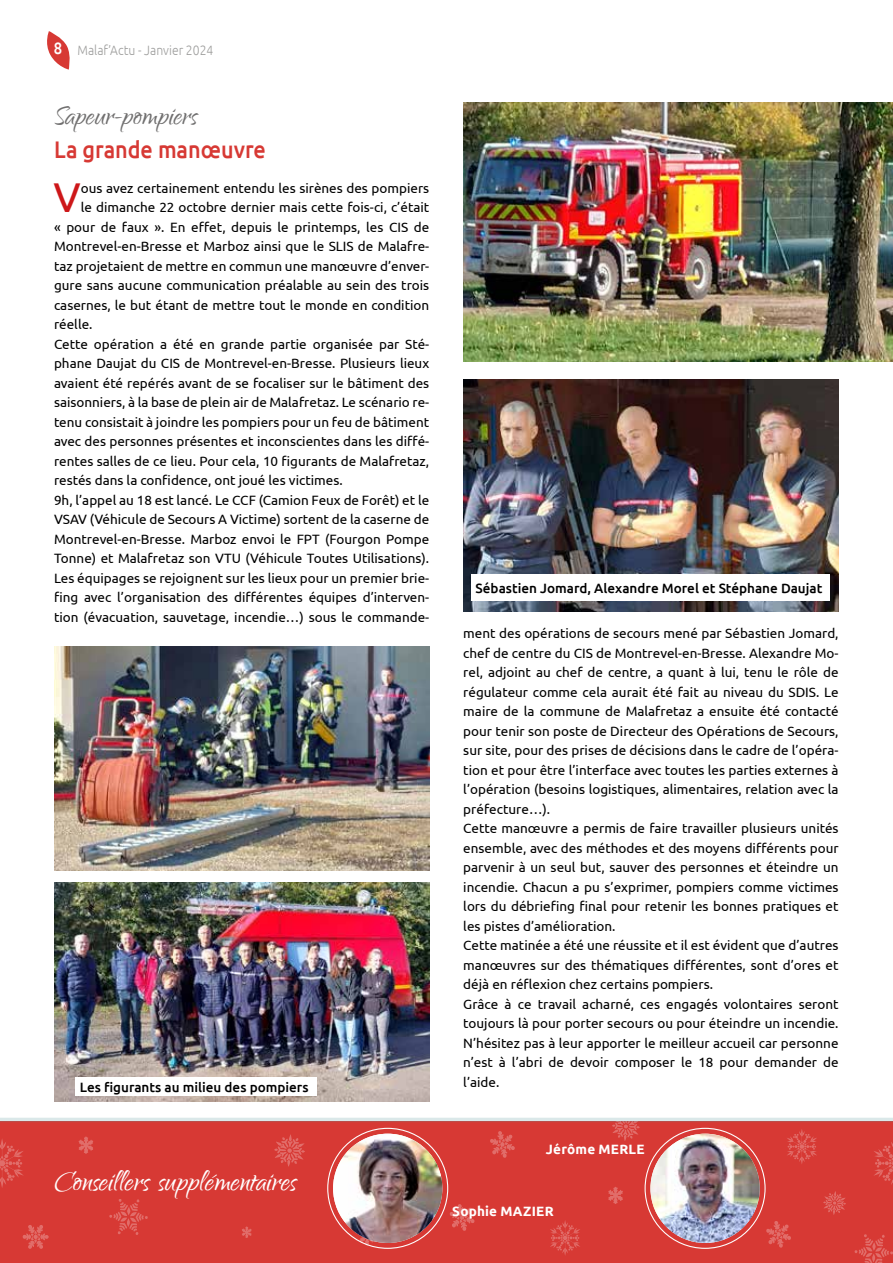
<style>
.page{position:relative;width:893px;height:1263px;background:#fff}
.page>*{position:absolute;margin:0;border:0;box-sizing:border-box;transform-origin:0 0}
.t1{font:41.7px "Ubuntu";color:#cd1719}
.t2{font:36px "Qwigley";letter-spacing:-.005em;color:#fff}
.t3{font:34.5px "Qwigley";color:#706f6f}
.t4{font:500 24px "Ubuntu";letter-spacing:-.005em;color:#d73934;scale:.9 1}
.t5{font:13.5px/19.5px "Ubuntu";color:#000}
.t6{font:500 13.5px "Ubuntu";color:#000}
.t7{font:300 13.5px "Ubuntu";color:#9d9d9c;scale:.9 1}
.t8{font:700 13.5px "Ubuntu";letter-spacing:.015em;color:#fff}
.s1{font-weight:500;font-size:16.5px;color:#fff}
</style>
<div class="page">
<svg style="left:47px;top:31px;width:23px;height:39px"></svg>
<div style="left:0;top:1121px;width:893px;height:142px;background:#d73934"></div>
<svg style="left:874px;top:1142px;width:18px;height:43px"></svg>
<svg style="left:0;top:1139px;width:23px;height:49px"></svg>
<svg style="left:787px;top:1129px;width:30px;height:35px"></svg>
<svg style="left:550px;top:1220px;width:30px;height:35px"></svg>
<svg style="left:274px;top:1134px;width:31px;height:33px"></svg>
<svg style="left:823px;top:1191px;width:23px;height:24px"></svg>
<svg style="left:612px;top:1124px;width:28px;height:17px"></svg>
<svg style="left:109px;top:1199px;width:39px;height:36px"></svg>
<svg style="left:450px;top:1204px;width:25px;height:27px"></svg>
<svg style="left:490px;top:1131px;width:25px;height:27px"></svg>
<svg style="left:766px;top:1221px;width:25px;height:27px"></svg>
<svg style="left:360px;top:1236px;width:15px;height:10px"></svg>
<svg style="left:608px;top:1187px;width:15px;height:17px"></svg>
<svg style="left:22px;top:1225px;width:27px;height:24px"></svg>
<svg style="left:78px;top:1136px;width:15px;height:18px"></svg>
<svg style="left:854px;top:1234px;width:39px;height:29px"></svg>
<svg style="left:242px;top:1226px;width:10px;height:12px"></svg>
<svg style="left:0;top:1042px;width:892px;height:82px"></svg>
<img style="left:333px;top:1134px;width:109px;height:109px;border-radius:55px">
<img style="left:650px;top:1134px;width:110px;height:109px;border-radius:55px">
<hr style="left:892px;top:1031px;width:1px;height:169px;background:#fff">
<img style="left:463px;top:102px;width:430px;height:259px">
<img style="left:54px;top:883px;width:375px;height:219px">
<img style="left:54px;top:647px;width:375px;height:223px">
<img style="left:463px;top:379px;width:376px;height:232px">
<div style="left:76px;top:1077px;width:241px;height:19px;background:#fff"></div>
<div style="left:471px;top:574px;width:359px;height:27px;background:#fff"></div>
<p class="t7" style="left:54px;top:42px;width:179px"><span class="s1">8</span> Malaf’Actu - Janvier 2024</p>
<h3 class="t3" style="left:54px;top:98px;width:145px">Sapeur-pompiers</h3>
<h3 class="t4" style="left:54px;top:134px;width:237px">La grande manœuvre</h3>
<h1 class="t1" style="left:54px;top:172px;width:29px">V</h1>
<p class="t5" style="left:81px;top:178px;width:350px">ous avez certainement entendu les sirènes des pompiers</p>
<p class="t5" style="left:81px;top:197px;width:350px">le dimanche 22 octobre dernier mais cette fois-ci, c’était</p>
<p class="t5" style="left:54px;top:217px;width:377px">« pour de faux ». En effet, depuis le printemps, les CIS de</p>
<p class="t5" style="left:54px;top:236px;width:377px">Montrevel-en-Bresse et Marboz ainsi que le SLIS de Malafre-</p>
<p class="t5" style="left:54px;top:256px;width:377px">taz projetaient de mettre en commun une manœuvre d’enver-</p>
<p class="t5" style="left:54px;top:275px;width:377px">gure sans aucune communication préalable au sein des trois</p>
<p class="t5" style="left:54px;top:295px;width:377px">casernes, le but étant de mettre tout le monde en condition</p>
<p class="t5" style="left:54px;top:314px;width:40px">réelle.</p>
<p class="t5" style="left:54px;top:334px;width:377px">Cette opération a été en grande partie organisée par Sté-</p>
<p class="t5" style="left:54px;top:353px;width:377px">phane Daujat du CIS de Montrevel-en-Bresse. Plusieurs lieux</p>
<p class="t5" style="left:54px;top:373px;width:377px">avaient été repérés avant de se focaliser sur le bâtiment des</p>
<p class="t5" style="left:54px;top:392px;width:377px">saisonniers, à la base de plein air de Malafretaz. Le scénario re-</p>
<p class="t5" style="left:54px;top:412px;width:377px">tenu consistait à joindre les pompiers pour un feu de bâtiment</p>
<p class="t5" style="left:54px;top:431px;width:377px">avec des personnes présentes et inconscientes dans les diffé-</p>
<p class="t5" style="left:54px;top:451px;width:377px">rentes salles de ce lieu. Pour cela, 10 figurants de Malafretaz,</p>
<p class="t5" style="left:54px;top:470px;width:290px">restés dans la confidence, ont joué les victimes.</p>
<p class="t5" style="left:54px;top:490px;width:377px">9h, l’appel au 18 est lancé. Le CCF (Camion Feux de Forêt) et le</p>
<p class="t5" style="left:54px;top:509px;width:377px">VSAV (Véhicule de Secours A Victime) sortent de la caserne de</p>
<p class="t5" style="left:54px;top:529px;width:377px">Montrevel-en-Bresse. Marboz envoi le FPT (Fourgon Pompe</p>
<p class="t5" style="left:54px;top:548px;width:377px">Tonne) et Malafretaz son VTU (Véhicule Toutes Utilisations).</p>
<p class="t5" style="left:54px;top:568px;width:377px">Les équipages se rejoignent sur les lieux pour un premier brie-</p>
<p class="t5" style="left:54px;top:587px;width:377px">fing avec l’organisation des différentes équipes d’interven-</p>
<p class="t5" style="left:54px;top:607px;width:377px">tion (évacuation, sauvetage, incendie…) sous le commande-</p>
<p class="t6" style="left:80px;top:1079px;width:230px">Les figurants au milieu des pompiers</p>
<h2 class="t2" style="left:54px;top:1162px;width:245px">Conseillers supplémentaires</h2>
<p class="t6" style="left:476px;top:579px;width:348px">Sébastien Jomard, Alexandre Morel et Stéphane Daujat</p>
<p class="t5" style="left:463px;top:623px;width:377px">ment des opérations de secours mené par Sébastien Jomard, chef de centre du CIS de Montrevel-en-Bresse. Alexandre Mo&shy;rel, adjoint au chef de centre, a quant à lui, tenu le rôle de régulateur comme cela aurait été fait au niveau du SDIS. Le maire de la commune de Malafretaz a ensuite été contacté pour tenir son poste de Directeur des Opérations de Secours, sur site, pour des prises de décisions dans le cadre de l’opéra&shy;tion et pour être l’interface avec toutes les parties externes à l’opération (besoins logistiques, alimentaires, relation avec la préfecture…).<br>Cette manœuvre a permis de faire travailler plusieurs unités ensemble, avec des méthodes et des moyens différents pour parvenir à un seul but, sauver des personnes et éteindre un incendie. Chacun a pu s’exprimer, pompiers comme victimes lors du débriefing final pour retenir les bonnes pratiques et les pistes d’amélioration.<br>Cette matinée a été une réussite et il est évident que d’autres manœuvres sur des thématiques différentes, sont d’ores et déjà en réflexion chez certains pompiers.<br>Grâce à ce travail acharné, ces engagés volontaires seront toujours là pour porter secours ou pour éteindre un incendie.<br>N’hésitez pas à leur apporter le meilleur accueil car personne n’est à l’abri de devoir composer le 18 pour demander de l’aide.</p>
<p class="t8" style="left:546px;top:1141px;width:100px">Jérôme MERLE</p>
<p class="t8" style="left:452px;top:1203px;width:103px">Sophie MAZIER</p>
</div>
